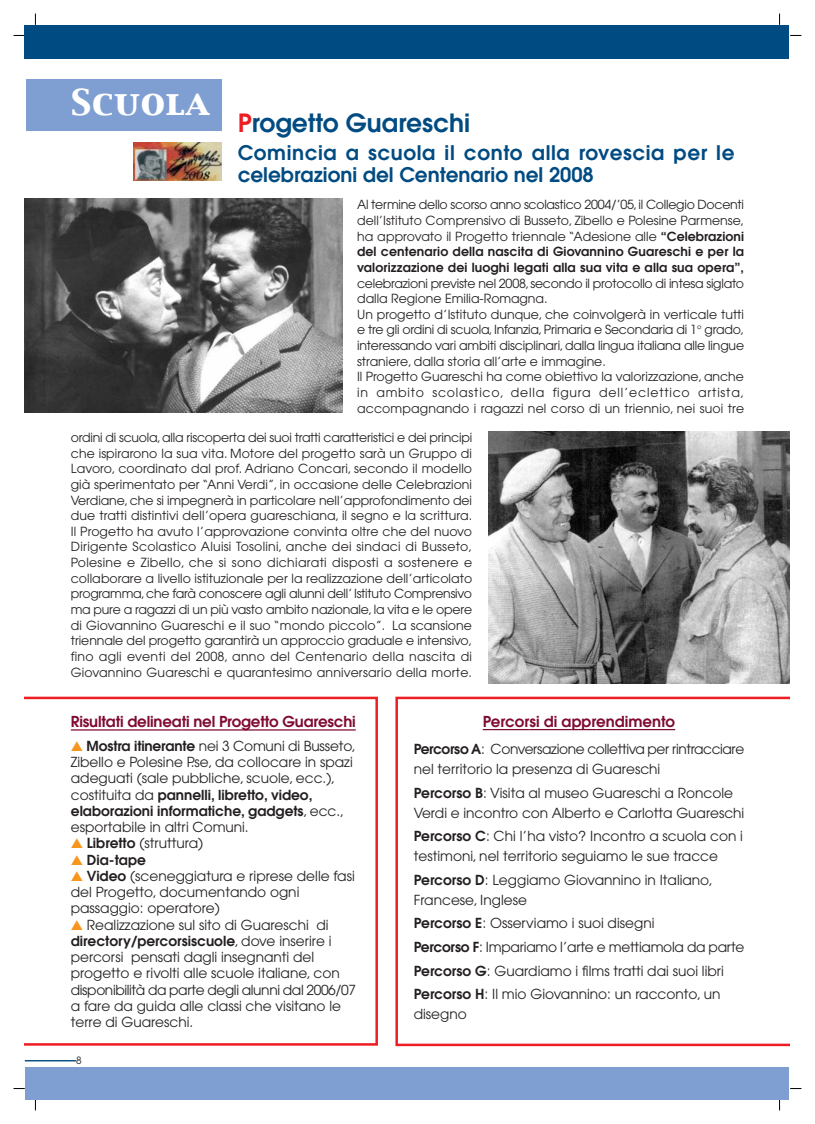
<style>
.page{position:relative;width:815px;height:1124px;background:#fff}
.page>*{position:absolute;margin:0;border:0;box-sizing:border-box;transform-origin:0 0}
.t1{font:31.25px "Capitals";color:#fff;scale:1.2 1}
.t2{font:600 25px "Avant Garde";color:#004b82}
.t3{font:600 20px/21.2px "Avant Garde";letter-spacing:.015em;color:#004b82}
.t4{font:600 15px "Avant Garde";letter-spacing:-.01em;color:#7f0a30}
.t5{font:13.75px/16.2px "Avant Garde";color:#231f20}
.t6{font:13.75px/20px "Avant Garde";letter-spacing:-.03em;color:#231f20}
.t7{font:600 13.75px "Avant Garde";color:#231f20}
.t8{font:12.5px/15.6px "Avant Garde";color:#231f20;text-align:justify}
.t9{font:10px "Avant Garde";color:#231f20}
.s1{color:#ee1d23}
.s2{font-weight:600}
.s3{color:#f7951d}
</style>
<div class="page">
<svg style="left:35px;top:1098px;width:1px;height:12px"></svg>
<svg style="left:779px;top:1098px;width:1px;height:12px"></svg>
<div style="left:25px;top:1066px;width:764px;height:32px;background:#7f9fd2"></div>
<div style="left:25px;top:25px;width:764px;height:34px;background:#004b82"></div>
<hr style="left:25px;top:1059px;width:51px;height:2px;background:#004b82">
<div style="left:27px;top:79px;width:195px;height:52px;background:#7f9fd2"></div>
<img style="left:134px;top:142px;width:88px;height:39px">
<img style="left:489px;top:431px;width:300px;height:252px">
<img style="left:25px;top:198px;width:317px;height:214px">
<svg style="left:25px;top:696px;width:765px;height:351px"></svg>
<h1 class="t1" style="left:71px;top:86px;width:118px">SCUOLA</h1>
<h2 class="t2" style="left:238px;top:113px;width:234px"><span class="s1">P</span>rogetto Guareschi</h2>
<h3 class="t3" style="left:238px;top:144px;width:498px">Comincia a scuola il conto alla rovescia per le celebrazioni del Centenario nel 2008</h3>
<p class="t8" style="left:357px;top:198px;width:389px">Al termine dello scorso anno scolastico 2004/’05, il Collegio Docenti dell’Istituto Comprensivo di Busseto, Zibello e Polesine Parmense, ha approvato il Progetto triennale “Adesione alle <span class="s2">“Celebrazioni del centenario della nascita di Giovannino Guareschi e per la valorizzazione dei luoghi legati alla sua vita e alla sua opera”,</span></p>
<p class="t8" style="left:357px;top:276px;width:389px;text-align:left">celebrazioni previste nel 2008, secondo il protocollo di intesa siglato dalla Regione Emilia-Romagna.<br>Un progetto d’Istituto dunque, che coinvolgerà in verticale tutti e tre gli ordini di scuola, Infanzia, Primaria e Secondaria di 1 grado, interessando vari ambiti disciplinari, dalla lingua italiana alle lingue straniere, dalla storia all’arte e immagine.<br>Il Progetto Guareschi ha come obiettivo la valorizzazione, anche in ambito scolastico, della figura dell’eclettico artista, accompagnando i ragazzi nel corso di un triennio, nei suoi tre</p>
<p class="t8" style="left:71px;top:430px;width:403px">ordini di scuola, alla riscoperta dei suoi tratti caratteristici e dei principi che ispirarono la sua vita. Motore del progetto sarà un Gruppo di Lavoro, coordinato dal prof. Adriano Concari, secondo il modello già sperimentato per “Anni Verdi”, in occasione delle Celebrazioni Verdiane, che si impegnerà in particolare nell’approfondimento dei due tratti distintivi dell’opera guareschiana, il segno e la scrittura.<br>Il Progetto ha avuto l’approvazione convinta oltre che del nuovo Dirigente Scolastico Aluisi Tosolini, anche dei sindaci di Busseto, Polesine e Zibello, che si sono dichiarati disposti a sostenere e collaborare a livello istituzionale per la realizzazione dell’articolato programma, che farà conoscere agli alunni dell’ Istituto Comprensivo ma pure a ragazzi di un più vasto ambito nazionale, la vita e le opere di Giovannino Guareschi e il suo “mondo piccolo”. La scansione triennale del progetto garantirà un approccio graduale e intensivo, fino agli eventi del 2008, anno del Centenario della nascita di Giovannino Guareschi e quarantesimo anniversario della morte.</p>
<p class="t4" style="left:71px;top:716px;width:287px">Risultati delineati nel Progetto Guareschi</p>
<p class="t5" style="left:71px;top:738px;width:287px"><span class="s3">▲</span> <span class="s2">Mostra itinerante</span> nei 3 Comuni di Busseto, Zibello e Polesine P.se, da collocare in spazi adeguati (sale pubbliche, scuole, ecc.), costituita da <span class="s2">pannelli, libretto, video, elaborazioni informatiche, gadgets</span>, ecc., esportabile in altri Comuni.</p>
<p class="t5" style="left:71px;top:836px;width:134px"><span class="s3">▲</span> <span class="s2">Libretto</span> (struttura)</p>
<p class="t7" style="left:71px;top:854px;width:77px"><span class="s3">▲</span> Dia-tape</p>
<p class="t5" style="left:71px;top:868px;width:285px"><span class="s3">▲</span> <span class="s2">Video</span> (sceneggiatura e riprese delle fasi del Progetto, documentando ogni passaggio: operatore)</p>
<p class="t5" style="left:71px;top:917px;width:287px"><span class="s3">▲</span> Realizzazione sul sito di Guareschi di <span class="s2">directory/percorsiscuole</span>, dove inserire i percorsi pensati dagli insegnanti del progetto e rivolti alle scuole italiane, con disponibilità da parte degli alunni dal 2006/07 a fare da guida alle classi che visitano le terre di Guareschi.</p>
<p class="t4" style="left:483px;top:716px;width:194px">Percorsi di apprendimento</p>
<p class="t6" style="left:414px;top:740px;width:332px"><span class="s2">Percorso A</span>: Conversazione collettiva per rintracciare nel territorio la presenza di Guareschi</p>
<p class="t5" style="left:414px;top:783px;width:332px;line-height:20px"><span class="s2">Percorso B</span>: Visita al museo Guareschi a Roncole<br>Verdi e incontro con Alberto e Carlotta Guareschi</p>
<p class="t5" style="left:414px;top:827px;width:331px;line-height:20px"><span class="s2">Percorso C</span>: Chi l’ha visto? Incontro a scuola con i testimoni, nel territorio seguiamo le sue tracce</p>
<p class="t5" style="left:414px;top:871px;width:301px;line-height:20px"><span class="s2">Percorso D</span>: Leggiamo Giovannino in Italiano,<br>Francese, Inglese</p>
<p class="t5" style="left:414px;top:912px;width:332px;line-height:23.5px"><span class="s2">Percorso E</span>: Osserviamo i suoi disegni<br><span class="s2">Percorso F</span>: Impariamo l’arte e mettiamola da parte <span class="s2">Percorso G</span>: Guardiamo i films tratti dai suoi libri <span class="s2">Percorso H</span>: Il mio Giovannino: un racconto, un</p>
<p class="t5" style="left:414px;top:1007px;width:55px">disegno</p>
<p class="t9" style="left:76px;top:1056px;width:7px">8</p>
</div>
